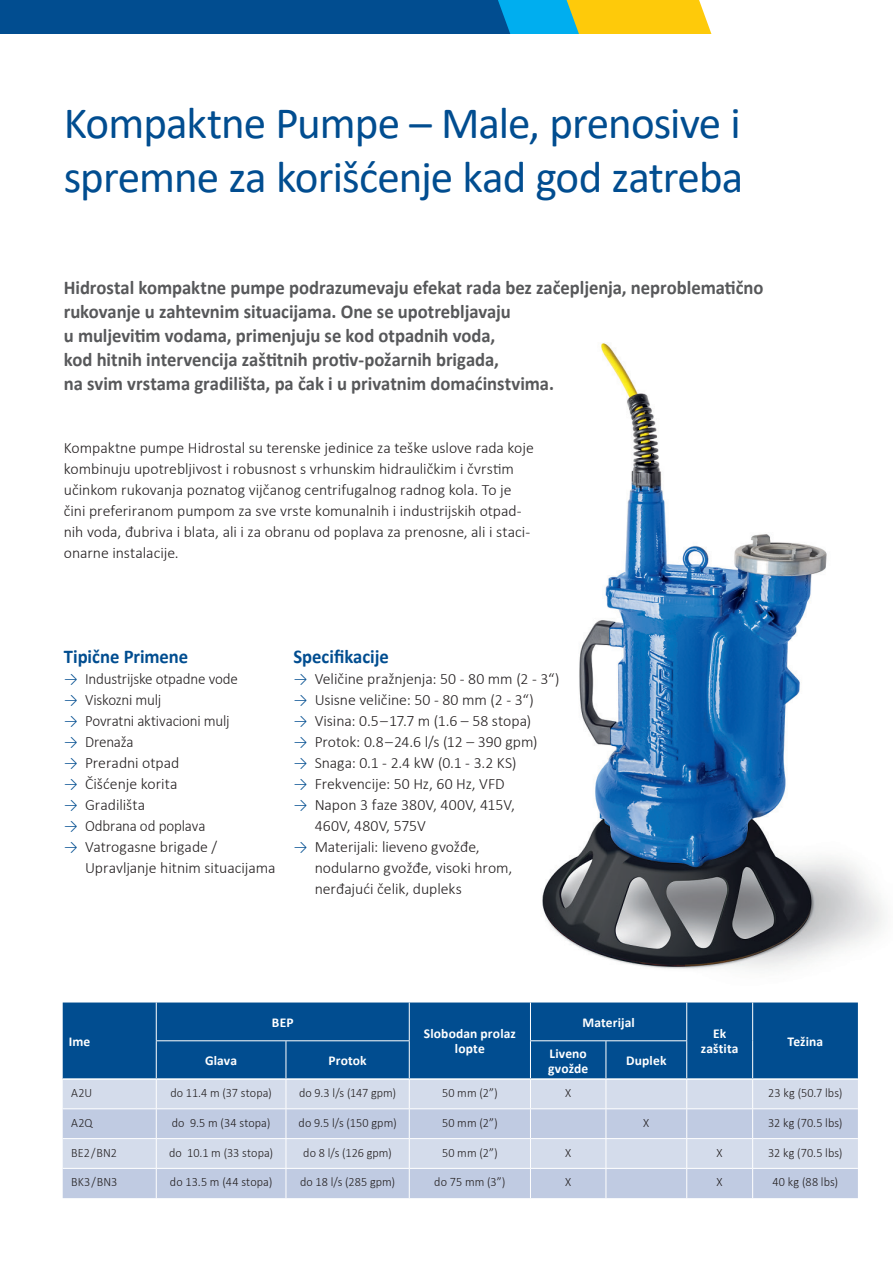
<style>
.page{position:relative;width:893px;height:1263px;background:#fff}
.page>*{position:absolute;margin:0;border:0;box-sizing:border-box;transform-origin:0 0}
.Hidrostal_Hauptitel_innen{font:45px/54px "Calibri";letter-spacing:-.02em;color:#014d90}
.Histrostal_Lead_innen{font:700 19.5px "Calibri";letter-spacing:-.005em;color:#57585a;scale:.96 1}
.Hidrostal_Untertitel{font:700 19.5px "Calibri";color:#014d90;scale:.96 1}
.Aufzähglung_mit_Pfeilen_blau_klein{font:300 15.75px/21px "Calibri";letter-spacing:-.005em;color:#231f20}
.Hidrostal_Lauftext_Flattersatz{font:300 15.75px/21px "Calibri";color:#231f20}
.Aufzähglung_mit_Pfeilen_blau_klein-2{font:300 15.75px "Calibri";letter-spacing:-.005em;color:#231f20;scale:.96 1}
.Hidrostal_Tabellen_Titel{font:700 13.5px/15px "Calibri";letter-spacing:.01em;color:#fff;text-align:center}
.Hidrostal_Tabellen-Text{font:300 12.75px "Calibri";letter-spacing:.01em;color:#231f20;scale:.96 1}
.s1{color:#014d90}
</style>
<div class="page">
<img style="left:542px;top:343px;width:342px;height:626px">
<div style="left:63px;top:1002px;width:795px;height:76px;background:#014d90"></div>
<div style="left:63px;top:1080px;width:795px;height:28px;background:#d4dceb"></div>
<svg style="left:63px;top:1109px;width:795px;height:89px;background:#c7d1e5"></svg>
<hr style="left:156px;top:1002px;width:1px;height:38px;background:#fff">
<hr style="left:409px;top:1002px;width:1px;height:38px;background:#fff">
<hr style="left:530px;top:1002px;width:1px;height:38px;background:#fff">
<hr style="left:686px;top:1002px;width:1px;height:38px;background:#fff">
<hr style="left:752px;top:1002px;width:1px;height:39px;background:#fff">
<hr style="left:752px;top:1041px;width:1px;height:37px;background:#fff">
<hr style="left:156px;top:1040px;width:130px;height:1px;background:#fff">
<hr style="left:156px;top:1041px;width:1px;height:37px;background:#fff">
<hr style="left:286px;top:1040px;width:124px;height:1px;background:#fff">
<hr style="left:286px;top:1041px;width:1px;height:37px;background:#fff">
<hr style="left:409px;top:1041px;width:1px;height:37px;background:#fff">
<hr style="left:530px;top:1040px;width:76px;height:1px;background:#fff">
<hr style="left:530px;top:1041px;width:1px;height:37px;background:#fff">
<hr style="left:606px;top:1040px;width:81px;height:1px;background:#fff">
<hr style="left:606px;top:1041px;width:1px;height:37px;background:#fff">
<hr style="left:686px;top:1041px;width:1px;height:37px;background:#fff">
<hr style="left:63px;top:1138px;width:93px;height:1px;background:#fff">
<hr style="left:156px;top:1138px;width:130px;height:1px;background:#fff">
<hr style="left:286px;top:1138px;width:123px;height:1px;background:#fff">
<hr style="left:409px;top:1138px;width:121px;height:1px;background:#fff">
<hr style="left:530px;top:1138px;width:76px;height:1px;background:#fff">
<hr style="left:606px;top:1138px;width:81px;height:1px;background:#fff">
<hr style="left:687px;top:1138px;width:66px;height:1px;background:#fff">
<hr style="left:753px;top:1138px;width:105px;height:1px;background:#fff">
<hr style="left:63px;top:1168px;width:93px;height:1px;background:#fff">
<hr style="left:156px;top:1168px;width:130px;height:1px;background:#fff">
<svg style="left:156px;top:1080px;width:1px;height:118px"></svg>
<hr style="left:286px;top:1168px;width:123px;height:1px;background:#fff">
<svg style="left:286px;top:1080px;width:1px;height:118px"></svg>
<hr style="left:409px;top:1168px;width:121px;height:1px;background:#fff">
<svg style="left:409px;top:1080px;width:1px;height:118px"></svg>
<hr style="left:530px;top:1168px;width:76px;height:1px;background:#fff">
<svg style="left:530px;top:1080px;width:1px;height:118px"></svg>
<hr style="left:606px;top:1168px;width:81px;height:1px;background:#fff">
<svg style="left:606px;top:1080px;width:1px;height:118px"></svg>
<hr style="left:687px;top:1168px;width:66px;height:1px;background:#fff">
<svg style="left:686px;top:1080px;width:1px;height:118px"></svg>
<hr style="left:753px;top:1168px;width:105px;height:1px;background:#fff">
<svg style="left:752px;top:1080px;width:1px;height:118px"></svg>
<svg style="left:0;top:0;width:711px;height:34px;background:#316e80"></svg>
<p class="Hidrostal_Hauptitel_innen" style="left:64px;top:95px;width:681px">Kompaktne Pumpe – Male, prenosive i spremne za korišćenje kad god zatreba</p>
<p class="Histrostal_Lead_innen" style="left:64px;top:274px;width:730px">Hidrostal kompaktne pumpe podrazumevaju efekat rada bez začepljenja, neproblematično</p>
<p class="Histrostal_Lead_innen" style="left:64px;top:298px;width:467px">rukovanje u zahtevnim situacijama. One se upotrebljavaju</p>
<p class="Histrostal_Lead_innen" style="left:64px;top:322px;width:451px">u muljevitim vodama, primenjuju se kod otpadnih voda,</p>
<p class="Histrostal_Lead_innen" style="left:64px;top:346px;width:455px">kod hitnih intervencija zaštitnih protiv-požarnih brigada,</p>
<p class="Histrostal_Lead_innen" style="left:64px;top:370px;width:512px">na svim vrstama gradilišta, pa čak i u privatnim domaćinstvima.</p>
<p class="Hidrostal_Lauftext_Flattersatz" style="left:64px;top:437px;width:472px">Kompaktne pumpe Hidrostal su terenske jedinice za teške uslove rada koje kombinuju upotrebljivost i robusnost s vrhunskim hidrauličkim i čvrstim učinkom rukovanja poznatog vijčanog centrifugalnog radnog kola. To je čini preferiranom pumpom za sve vrste komunalnih i industrijskih otpad&shy;nih voda, đubriva i blata, ali i za obranu od poplava za prenosne, ali i staci&shy;onarne instalacije.</p>
<p class="Hidrostal_Untertitel" style="left:64px;top:643px;width:131px">Tipične Primene</p>
<p class="Aufzähglung_mit_Pfeilen_blau_klein-2" style="left:64px;top:669px;width:183px"><span class="s1">→</span> Industrijske otpadne vode</p>
<p class="Aufzähglung_mit_Pfeilen_blau_klein-2" style="left:64px;top:690px;width:103px"><span class="s1">→</span> Viskozni mulj</p>
<p class="Aufzähglung_mit_Pfeilen_blau_klein-2" style="left:64px;top:711px;width:174px"><span class="s1">→</span> Povratni aktivacioni mulj</p>
<p class="Aufzähglung_mit_Pfeilen_blau_klein-2" style="left:64px;top:732px;width:74px"><span class="s1">→</span> Drenaža</p>
<p class="Aufzähglung_mit_Pfeilen_blau_klein" style="left:64px;top:752px;width:117px"><span class="s1">→</span> Preradni otpad</p>
<p class="Aufzähglung_mit_Pfeilen_blau_klein" style="left:64px;top:773px;width:115px"><span class="s1">→</span> Čišćenje korita</p>
<p class="Aufzähglung_mit_Pfeilen_blau_klein" style="left:64px;top:794px;width:83px"><span class="s1">→</span> Gradilišta</p>
<p class="Aufzähglung_mit_Pfeilen_blau_klein-2" style="left:64px;top:816px;width:149px"><span class="s1">→</span> Odbrana od poplava</p>
<p class="Aufzähglung_mit_Pfeilen_blau_klein" style="left:85px;top:836px;width:192px;text-indent:-21px"><span class="s1">→</span> Vatrogasne brigade /<br>Upravljanje hitnim situacijama</p>
<p class="Hidrostal_Untertitel" style="left:293px;top:643px;width:101px">Specifikacije</p>
<p class="Aufzähglung_mit_Pfeilen_blau_klein" style="left:293px;top:668px;width:268px"><span class="s1">→</span> Veličine pražnjenja: 50 - 80 mm (2 - 3“)</p>
<p class="Aufzähglung_mit_Pfeilen_blau_klein" style="left:293px;top:689px;width:242px"><span class="s1">→</span> Usisne veličine: 50 - 80 mm (2 - 3“)</p>
<p class="Aufzähglung_mit_Pfeilen_blau_klein" style="left:293px;top:710px;width:239px"><span class="s1">→</span> Visina: 0.5 – 17.7 m (1.6 – 58 stopa)</p>
<p class="Aufzähglung_mit_Pfeilen_blau_klein" style="left:293px;top:731px;width:246px"><span class="s1">→</span> Protok: 0.8 – 24.6 l/s (12 – 390 gpm)</p>
<p class="Aufzähglung_mit_Pfeilen_blau_klein" style="left:293px;top:752px;width:225px"><span class="s1">→</span> Snaga: 0.1 - 2.4 kW (0.1 - 3.2 KS)</p>
<p class="Aufzähglung_mit_Pfeilen_blau_klein" style="left:293px;top:773px;width:213px"><span class="s1">→</span> Frekvencije: 50 Hz, 60 Hz, VFD</p>
<p class="Aufzähglung_mit_Pfeilen_blau_klein" style="left:293px;top:794px;width:223px"><span class="s1">→</span> Napon 3 faze 380V, 400V, 415V,</p>
<p class="Aufzähglung_mit_Pfeilen_blau_klein" style="left:315px;top:815px;width:113px">460V, 480V, 575V</p>
<p class="Aufzähglung_mit_Pfeilen_blau_klein" style="left:315px;top:836px;width:199px;text-indent:-21px"><span class="s1">→</span> Materijali: lieveno gvožđe, nodularno gvožđe, visoki hrom,</p>
<p class="Aufzähglung_mit_Pfeilen_blau_klein" style="left:315px;top:878px;width:149px">nerđajući čelik, dupleks</p>
<p class="Hidrostal_Tabellen_Titel" style="left:69px;top:1034px;width:23px">Ime</p>
<p class="Hidrostal_Tabellen_Titel" style="left:582px;top:1014px;width:54px">Materijal</p>
<p class="Hidrostal_Tabellen_Titel" style="left:272px;top:1014px;width:23px">BEP</p>
<p class="Hidrostal_Tabellen_Titel" style="left:424px;top:1026px;width:93px">Slobodan prolaz lopte</p>
<p class="Hidrostal_Tabellen_Titel" style="left:205px;top:1053px;width:34px">Glava</p>
<p class="Hidrostal_Tabellen_Titel" style="left:328px;top:1053px;width:40px">Protok</p>
<p class="Hidrostal_Tabellen_Titel" style="left:548px;top:1045px;width:42px;text-align:left">Liveno gvožde</p>
<p class="Hidrostal_Tabellen_Titel" style="left:626px;top:1053px;width:42px">Duplek</p>
<p class="Hidrostal_Tabellen_Titel" style="left:701px;top:1026px;width:39px">Ek zaštita</p>
<p class="Hidrostal_Tabellen_Titel" style="left:787px;top:1034px;width:37px">Težina</p>
<p class="Hidrostal_Tabellen-Text" style="left:71px;top:1085px;width:23px">A2U</p>
<p class="Hidrostal_Tabellen-Text" style="left:170px;top:1085px;width:107px">do 11.4 m (37 stopa)</p>
<p class="Hidrostal_Tabellen-Text" style="left:299px;top:1085px;width:103px">do 9.3 l/s (147 gpm)</p>
<p class="Hidrostal_Tabellen-Text" style="left:442px;top:1085px;width:60px">50 mm (2”)</p>
<p class="Hidrostal_Tabellen-Text" style="left:565px;top:1085px;width:8px">X</p>
<p class="Hidrostal_Tabellen-Text" style="left:768px;top:1085px;width:79px">23 kg (50.7 lbs)</p>
<p class="Hidrostal_Tabellen-Text" style="left:71px;top:1115px;width:24px">A2Q</p>
<p class="Hidrostal_Tabellen-Text" style="left:172px;top:1115px;width:104px">do 9.5 m (34 stopa)</p>
<p class="Hidrostal_Tabellen-Text" style="left:299px;top:1115px;width:104px">do 9.5 l/s (150 gpm)</p>
<p class="Hidrostal_Tabellen-Text" style="left:442px;top:1115px;width:60px">50 mm (2”)</p>
<p class="Hidrostal_Tabellen-Text" style="left:643px;top:1115px;width:8px">X</p>
<p class="Hidrostal_Tabellen-Text" style="left:768px;top:1115px;width:79px">32 kg (70.5 lbs)</p>
<p class="Hidrostal_Tabellen-Text" style="left:71px;top:1144px;width:49px">BE2 / BN2</p>
<p class="Hidrostal_Tabellen-Text" style="left:169px;top:1144px;width:110px">do 10.1 m (33 stopa)</p>
<p class="Hidrostal_Tabellen-Text" style="left:303px;top:1144px;width:94px">do 8 l/s (126 gpm)</p>
<p class="Hidrostal_Tabellen-Text" style="left:442px;top:1144px;width:60px">50 mm (2”)</p>
<p class="Hidrostal_Tabellen-Text" style="left:565px;top:1144px;width:8px">X</p>
<p class="Hidrostal_Tabellen-Text" style="left:717px;top:1144px;width:8px">X</p>
<p class="Hidrostal_Tabellen-Text" style="left:768px;top:1144px;width:79px">32 kg (70.5 lbs)</p>
<p class="Hidrostal_Tabellen-Text" style="left:71px;top:1174px;width:50px">BK3 / BN3</p>
<p class="Hidrostal_Tabellen-Text" style="left:170px;top:1174px;width:108px">do 13.5 m (44 stopa)</p>
<p class="Hidrostal_Tabellen-Text" style="left:300px;top:1174px;width:101px">do 18 l/s (285 gpm)</p>
<p class="Hidrostal_Tabellen-Text" style="left:434px;top:1174px;width:76px">do 75 mm (3”)</p>
<p class="Hidrostal_Tabellen-Text" style="left:565px;top:1174px;width:8px">X</p>
<p class="Hidrostal_Tabellen-Text" style="left:717px;top:1174px;width:8px">X</p>
<p class="Hidrostal_Tabellen-Text" style="left:772px;top:1174px;width:70px">40 kg (88 lbs)</p>
</div>
